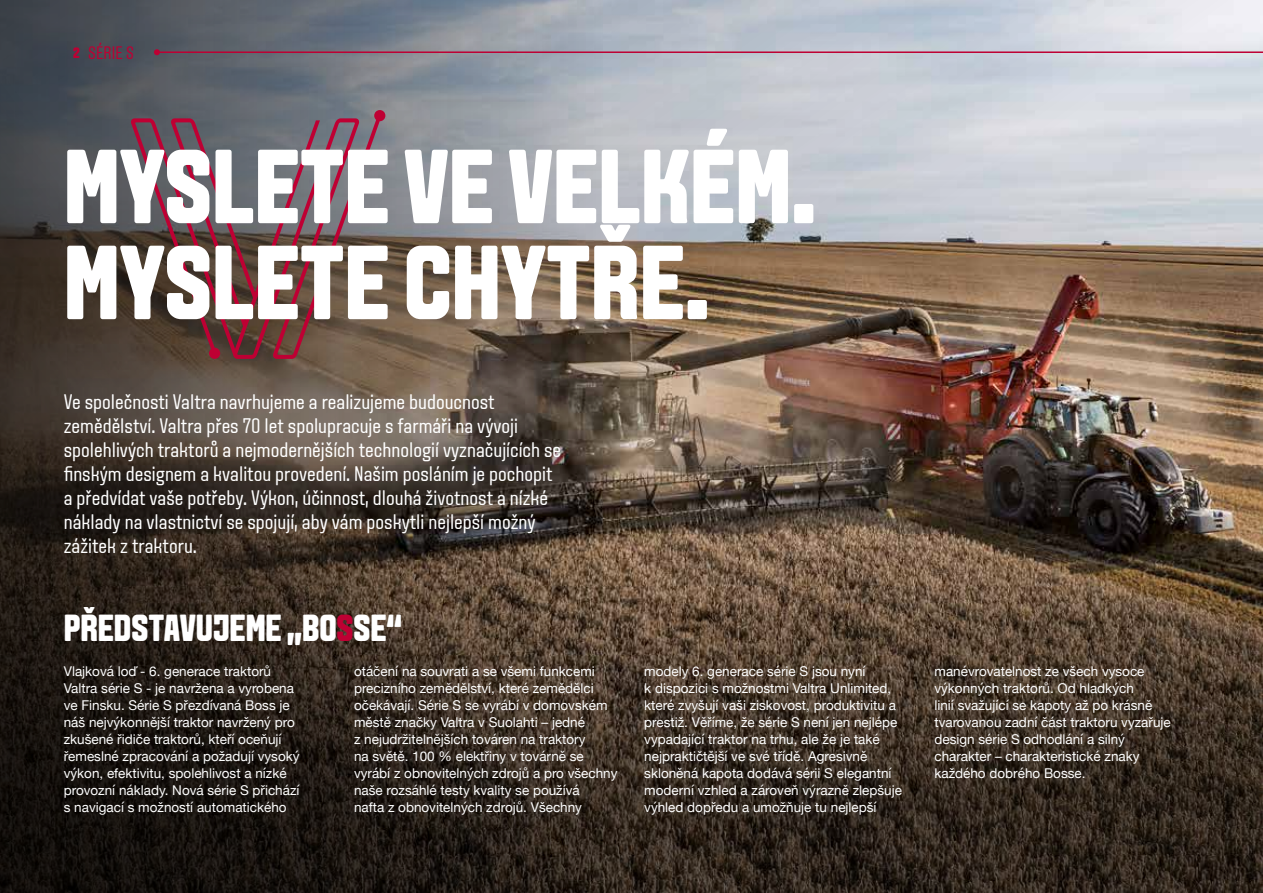
<style>
.page{position:relative;width:1263px;height:893px;background:#fff}
.page>*{position:absolute;margin:0;border:0;box-sizing:border-box;transform-origin:0 0}
.t1{font:700 105px/96px "VALTRA Aveny T 2020 Extra";color:#fff}
.t2{font:700 37.5px "VALTRA Aveny T 2020 Extra";color:#fff}
.t3{font:21px/24px "VALTRA Aveny T 2020 Regular";color:#fff}
.t4{font:18px "VALTRA Aveny T 2020 Regular";color:#be0033}
.t5{font:13.5px/17px "Helvetica Neue";color:#fff}
.s1{font-family:"VALTRA Aveny T 2020 Extra";font-weight:700;font-size:15px}
.s2{color:#be0033}
</style>
<div class="page">
<img style="left:0;top:0;width:1263px;height:893px">
<svg style="left:130px;top:110px;width:255px;height:249px;background:#694e50"></svg>
<hr style="left:157px;top:51px;width:1106px;height:2px;background:#be0033">
<svg style="left:154px;top:49px;width:6px;height:6px"></svg>
<h3 class="t4" style="left:73px;top:41px;width:62px"><span class="s1">2</span> SÉRIE S</h3>
<h1 class="t1" style="left:64px;top:137px;width:754px">MYSLETE VE VELKÉM.<br>MYSLETE CHYTŘE.</h1>
<p class="t3" style="left:64px;top:389px;width:499px">Ve společnosti Valtra navrhujeme a realizujeme budoucnost zemědělství. Valtra přes 70 let spolupracuje s farmáři na vývoji spolehlivých traktorů a nejmodernějších technologií vyznačujících se finským designem a kvalitou provedení. Našim posláním je pochopit a předvídat vaše potřeby. Výkon, účinnost, dlouhá životnost a nízké náklady na vlastnictví se spojují, aby vám poskytli nejlepší možný zážitek z traktoru.</p>
<h2 class="t2" style="left:64px;top:604px;width:340px">PŘEDSTAVUJEME „BO<span class="s2">S</span>SE“</h2>
<p class="t5" style="left:354px;top:664px;width:265px">otáčení na souvrati a se všemi funkcemi precizního zemědělství, které zemědělci očekávají. Série S se vyrábí v domovském městě značky Valtra v Suolahti – jedné<br>z nejudržitelnějších továren na traktory<br>na světě. 100 % elektřiny v továrně se vyrábí z obnovitelných zdrojů a pro všechny naše rozsáhlé testy kvality se používá<br>nafta z obnovitelných zdrojů. Všechny</p>
<p class="t5" style="left:644px;top:664px;width:259px">modely 6. generace série S jsou nyní<br>k dispozici s možnostmi Valtra Unlimited, které zvyšují vaši ziskovost, produktivitu a prestiž. Věříme, že série S není jen nejlépe vypadající traktor na trhu, ale že je také nejpraktičtější ve své třídě. Agresivně skloněná kapota dodává sérii S elegantní moderní vzhled a zároveň výrazně zlepšuje výhled dopředu a umožňuje tu nejlepší</p>
<p class="t5" style="left:934px;top:664px;width:238px">manévrovatelnost ze všech vysoce výkonných traktorů. Od hladkých<br>linií svažující se kapoty až po krásně tvarovanou zadní část traktoru vyzařuje design série S odhodlání a silný charakter – charakteristické znaky každého dobrého Bosse.</p>
<p class="t5" style="left:64px;top:664px;width:237px">Vlajková loď - 6. generace traktorů Valtra série S - je navržena a vyrobena ve Finsku. Série S přezdívaná Boss je náš nejvýkonnější traktor navržený pro zkušené řidiče traktorů, kteří oceňují řemeslné zpracování a požadují vysoký výkon, efektivitu, spolehlivost a nízké provozní náklady. Nová série S přichází s navigací s možností automatického</p>
</div>
